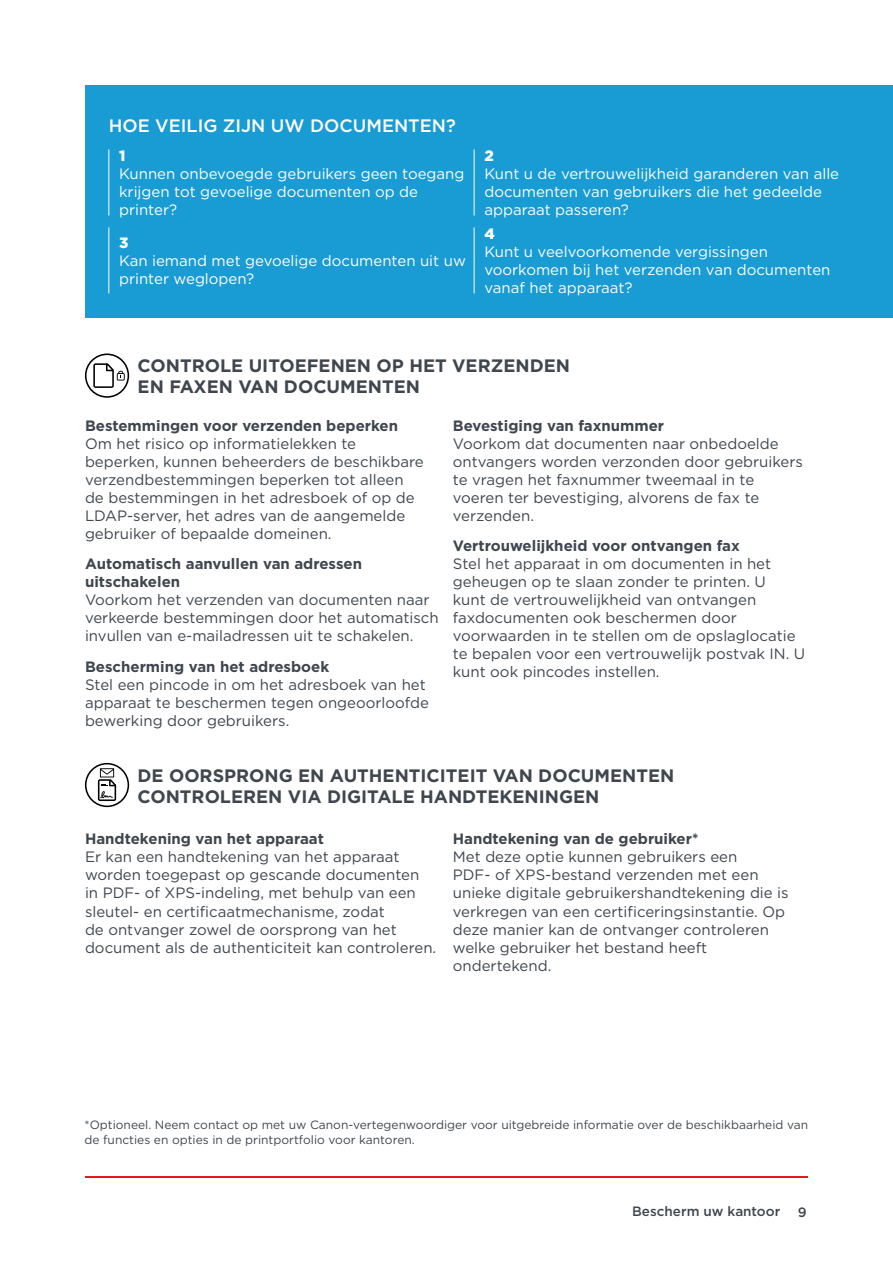
<style>
.page{position:relative;width:893px;height:1263px;background:#fff}
.page>*{position:absolute;margin:0;border:0;box-sizing:border-box;transform-origin:0 0}
.Specifiation_Title{font:700 18px/21px "Gotham";color:#3f464d}
.t1{font:500 18px "Gotham";color:#fff}
.Body_Copy_4mm_Space{font:15px/18px "Gotham";color:#3f464d}
.t2{font:15px/18px "Gotham";color:#fff}
.Body_Copy_4mm_Space-2{font:700 15px/18px "Gotham";color:#3f464d}
.t3{font:900 15px "Gotham";color:#fff}
.t4{font:500 13.5px "Gotham";color:#3f464d}
.Body_Copy_4mm_Space-3{font:12px/15px "Gotham";color:#3f464d}
</style>
<div class="page">
<hr style="left:85px;top:1176px;width:723px;height:2px;background:#e21a21">
<div style="left:85px;top:85px;width:808px;height:233px;background:#199bd4"></div>
<hr style="left:108px;top:149px;width:1px;height:66px;background:#fff">
<hr style="left:474px;top:149px;width:1px;height:66px;background:#fff">
<hr style="left:108px;top:227px;width:1px;height:66px;background:#fff">
<hr style="left:474px;top:227px;width:1px;height:66px;background:#fff">
<svg style="left:85px;top:353px;width:44px;height:45px"></svg>
<svg style="left:85px;top:763px;width:44px;height:44px"></svg>
<p class="t1" style="left:109px;top:114px;width:349px">HOE VEILIG ZIJN UW DOCUMENTEN?</p>
<p class="t3" style="left:119px;top:146px;width:8px">1</p>
<p class="t2" style="left:119px;top:165px;width:347px">Kunnen onbevoegde gebruikers geen toegang krijgen tot gevoelige documenten op de printer?</p>
<p class="t3" style="left:119px;top:233px;width:11px">3</p>
<p class="t2" style="left:119px;top:252px;width:348px">Kan iemand met gevoelige documenten uit uw printer weglopen?</p>
<p class="t3" style="left:484px;top:146px;width:11px">2</p>
<p class="t2" style="left:484px;top:165px;width:356px">Kunt u de vertrouwelijkheid garanderen van alle documenten van gebruikers die het gedeelde apparaat passeren?</p>
<p class="t3" style="left:484px;top:224px;width:12px">4</p>
<p class="t2" style="left:484px;top:243px;width:348px">Kunt u veelvoorkomende vergissingen voorkomen bij het verzenden van documenten vanaf het apparaat?</p>
<p class="Specifiation_Title" style="left:138px;top:355px;width:434px">CONTROLE UITOEFENEN OP HET VERZENDEN<br>EN FAXEN VAN DOCUMENTEN</p>
<p class="Body_Copy_4mm_Space-2" style="left:85px;top:416px;width:315px">Bestemmingen voor verzenden beperken</p>
<p class="Body_Copy_4mm_Space" style="left:85px;top:434px;width:340px">Om het risico op informatielekken te beperken, kunnen beheerders de beschikbare verzendbestemmingen beperken tot alleen de bestemmingen in het adresboek of op de LDAP-server, het adres van de aangemelde gebruiker of bepaalde domeinen.</p>
<p class="Body_Copy_4mm_Space-2" style="left:85px;top:555px;width:279px">Automatisch aanvullen van adressen uitschakelen</p>
<p class="Body_Copy_4mm_Space" style="left:85px;top:591px;width:355px">Voorkom het verzenden van documenten naar verkeerde bestemmingen door het automatisch invullen van e-mailadressen uit te schakelen.</p>
<p class="Body_Copy_4mm_Space-2" style="left:85px;top:658px;width:246px">Bescherming van het adresboek</p>
<p class="Body_Copy_4mm_Space" style="left:85px;top:676px;width:346px">Stel een pincode in om het adresboek van het apparaat te beschermen tegen ongeoorloofde bewerking door gebruikers.</p>
<p class="Body_Copy_4mm_Space-2" style="left:453px;top:416px;width:213px">Bevestiging van faxnummer</p>
<p class="Body_Copy_4mm_Space" style="left:453px;top:434px;width:352px">Voorkom dat documenten naar onbedoelde ontvangers worden verzonden door gebruikers te vragen het faxnummer tweemaal in te voeren ter bevestiging, alvorens de fax te verzenden.</p>
<p class="Body_Copy_4mm_Space-2" style="left:453px;top:537px;width:289px">Vertrouwelijkheid voor ontvangen fax</p>
<p class="Body_Copy_4mm_Space" style="left:453px;top:555px;width:354px">Stel het apparaat in om documenten in het geheugen op te slaan zonder te printen. U<br>kunt de vertrouwelijkheid van ontvangen faxdocumenten ook beschermen door voorwaarden in te stellen om de opslaglocatie te bepalen voor een vertrouwelijk postvak IN. U kunt ook pincodes instellen.</p>
<p class="Specifiation_Title" style="left:138px;top:765px;width:538px">DE OORSPRONG EN AUTHENTICITEIT VAN DOCUMENTEN<br>CONTROLEREN VIA DIGITALE HANDTEKENINGEN</p>
<p class="Body_Copy_4mm_Space-2" style="left:85px;top:830px;width:240px">Handtekening van het apparaat</p>
<p class="Body_Copy_4mm_Space" style="left:85px;top:848px;width:353px">Er kan een handtekening van het apparaat worden toegepast op gescande documenten in PDF- of XPS-indeling, met behulp van een sleutel- en certificaatmechanisme, zodat<br>de ontvanger zowel de oorsprong van het document als de authenticiteit kan controleren.</p>
<p class="Body_Copy_4mm_Space-2" style="left:453px;top:830px;width:247px">Handtekening van de gebruiker*</p>
<p class="Body_Copy_4mm_Space" style="left:453px;top:848px;width:337px">Met deze optie kunnen gebruikers een<br>PDF- of XPS-bestand verzenden met een unieke digitale gebruikershandtekening die is verkregen van een certificeringsinstantie. Op deze manier kan de ontvanger controleren welke gebruiker het bestand heeft ondertekend.</p>
<p class="Body_Copy_4mm_Space-3" style="left:85px;top:1117px;width:725px">*Optioneel. Neem contact op met uw Canon-vertegenwoordiger voor uitgebreide informatie over de beschikbaarheid van de functies en opties in de printportfolio voor kantoren.</p>
<p class="t4" style="left:632px;top:1203px;width:150px">Bescherm uw kantoor</p>
<p class="t4" style="left:798px;top:1203px;width:10px">9</p>
</div>
